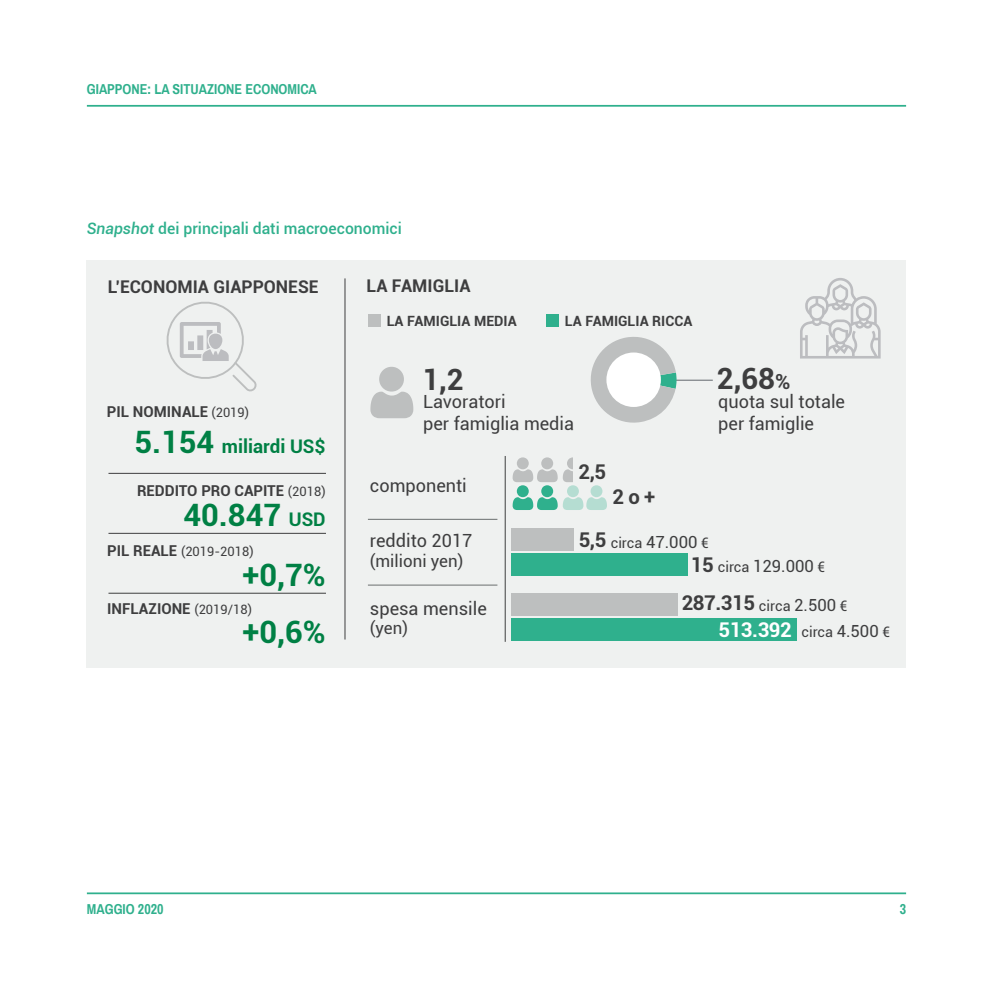
<style>
.page{position:relative;width:993px;height:993px;background:#fff}
.page>*{position:absolute;margin:0;border:0;box-sizing:border-box;transform-origin:0 0}
.t1{font:700 30.8px "Roboto";color:#008044}
.t2{font:700 29.4px "Roboto";color:#3e3e3f}
.t3{font:700 20.3px/38.7px "Roboto";letter-spacing:-.02em;color:#3e3e3f}
.t4{font:700 20.3px "Roboto";letter-spacing:-.02em;color:#fff}
.t5{font:700 18.72px "Roboto";color:#008044}
.t6{font:18.03px/21.7px "Roboto";color:#3e3e3f}
.t7{font:700 17.5px "Roboto";color:#3e3e3f}
.t8{font:16.97px "Roboto";color:#3e3e3f}
.t9{font:16.62px "Roboto";color:#3e3e3f}
.inizio_articolo_colo{font:500 15.75px "Roboto";color:#2fb08d}
.t10{font:700 15.05px "Roboto";color:#3e3e3f}
.t11{font:14.53px/26.6px "Roboto";color:#3e3e3f}
.t12{font:700 14.17px "Roboto";color:#3e3e3f}
.t13{font:700 14px "Archivo Narrow";color:#2fb08d}
.t14{font:12.95px "Roboto";color:#3e3e3f}
.s1{font-style:italic}
.s2{font-weight:400;font-size:12.95px}
.s3{font-size:30.8px}
.s4{font-size:18.72px}
.s5{font-weight:700;font-size:15.05px}
.s6{font-size:20.82px}
.s7{font-size:16.62px}
.s8{font-size:14.53px}
</style>
<div class="page">
<div style="left:87px;top:260px;width:818px;height:407px;background:#eff1f0"></div>
<hr style="left:108px;top:473px;width:218px;height:1px;background:#3e3e3f">
<hr style="left:108px;top:533px;width:218px;height:1px;background:#3e3e3f">
<hr style="left:108px;top:592px;width:218px;height:1px;background:#3e3e3f">
<hr style="left:504px;top:456px;width:1px;height:185px;background:#3e3e3f">
<hr style="left:344px;top:278px;width:1px;height:361px;background:#3e3e3f">
<div style="left:368px;top:314px;width:12px;height:12px;background:#bdbfbf"></div>
<div style="left:546px;top:314px;width:12px;height:12px;background:#2fb08d"></div>
<div style="left:511px;top:528px;width:62px;height:22px;background:#bdbfbf"></div>
<div style="left:511px;top:553px;width:176px;height:22px;background:#2fb08d"></div>
<div style="left:511px;top:592px;width:166px;height:23px;background:#bdbfbf"></div>
<div style="left:511px;top:618px;width:285px;height:22px;background:#2fb08d"></div>
<hr style="left:368px;top:518px;width:129px;height:1px;background:#6c7070">
<hr style="left:368px;top:584px;width:129px;height:1px;background:#6c7070">
<hr style="left:666px;top:379px;width:46px;height:1px;background:#63686e">
<svg style="left:590px;top:337px;width:86px;height:86px"></svg>
<div style="left:606px;top:352px;width:54px;height:55px;background:#fff;border-radius:50%"></div>
<svg style="left:800px;top:278px;width:80px;height:80px"></svg>
<svg style="left:512px;top:457px;width:94px;height:53px"></svg>
<div style="left:573px;top:452px;width:23px;height:30px;background:#eff1f0"></div>
<svg style="left:370px;top:367px;width:43px;height:51px"></svg>
<svg style="left:166px;top:301px;width:91px;height:91px"></svg>
<hr style="left:87px;top:105px;width:818px;height:2px;background:#2fb08d">
<hr style="left:87px;top:892px;width:818px;height:1px;background:#2fb08d">
<p class="t13" style="left:87px;top:80px;width:231px">GIAPPONE: LA SITUAZIONE ECONOMICA</p>
<p class="inizio_articolo_colo" style="left:87px;top:217px;width:316px"><span class="s1">Snapshot</span> dei principali dati macroeconomici</p>
<p class="t7" style="left:108px;top:274px;width:212px">L’ECONOMIA GIAPPONESE</p>
<p class="t10" style="left:107px;top:401px;width:144px">PIL NOMINALE <span class="s2">(2019)</span></p>
<p class="t5" style="left:134px;top:433px;width:193px"><span class="s3">5.154</span> miliardi US$</p>
<p class="t10" style="left:137px;top:479px;width:190px">REDDITO PRO CAPITE <span class="s2">(2018)</span></p>
<h1 class="t1" style="left:183px;top:493px;width:144px">40.847 <span class="s4">USD</span></h1>
<p class="t14" style="left:107px;top:541px;width:148px"><span class="s5">PIL REALE</span> (2019-2018)</p>
<h1 class="t1" style="left:242px;top:552px;width:85px">+0,7%</h1>
<p class="t10" style="left:107px;top:597px;width:146px">INFLAZIONE <span class="s2">(2019/18)</span></p>
<h1 class="t1" style="left:242px;top:610px;width:85px">+0,6%</h1>
<p class="t7" style="left:366px;top:273px;width:105px">LA FAMIGLIA</p>
<p class="t12" style="left:386px;top:310px;width:132px">LA FAMIGLIA MEDIA</p>
<p class="t12" style="left:564px;top:310px;width:129px">LA FAMIGLIA RICCA</p>
<h2 class="t2" style="left:716px;top:357px;width:75px">2,68<span class="s6">%</span></h2>
<h2 class="t2" style="left:422px;top:359px;width:43px">1,2</h2>
<p class="t6" style="left:423px;top:390px;width:152px">Lavoratori<br>per famiglia media</p>
<p class="t6" style="left:718px;top:390px;width:128px">quota sul totale per famiglie</p>
<p class="t6" style="left:370px;top:473px;width:98px">componenti</p>
<p class="t6" style="left:370px;top:529px;width:104px">reddito 2017</p>
<p class="t8" style="left:370px;top:549px;width:95px">(milioni yen)</p>
<p class="t6" style="left:370px;top:596px;width:118px">spesa mensile</p>
<p class="t8" style="left:370px;top:616px;width:40px">(yen)</p>
<p class="t3" style="left:578px;top:451px;width:29px">2,5</p>
<p class="t3" style="left:612px;top:476px;width:44px">2 o +</p>
<p class="t3" style="left:578px;top:519px;width:29px">5,5</p>
<p class="t11" style="left:610px;top:528px;width:99px">circa <span class="s7">47.000</span> €</p>
<p class="t3" style="left:681px;top:544px;width:75px;text-indent:9px">15<br>287.315</p>
<p class="t4" style="left:718px;top:614px;width:75px">513.392</p>
<p class="t9" style="left:717px;top:554px;width:109px"><span class="s8">circa</span> 129.000 <span class="s8">€</span></p>
<p class="t11" style="left:801px;top:591px;width:90px;text-indent:-42px">circa <span class="s7">2.500</span> €<br>circa <span class="s7">4.500</span> €</p>
<p class="t13" style="left:87px;top:899px;width:78px">MAGGIO 2020</p>
<p class="t13" style="left:899px;top:899px;width:8px">3</p>
</div>
